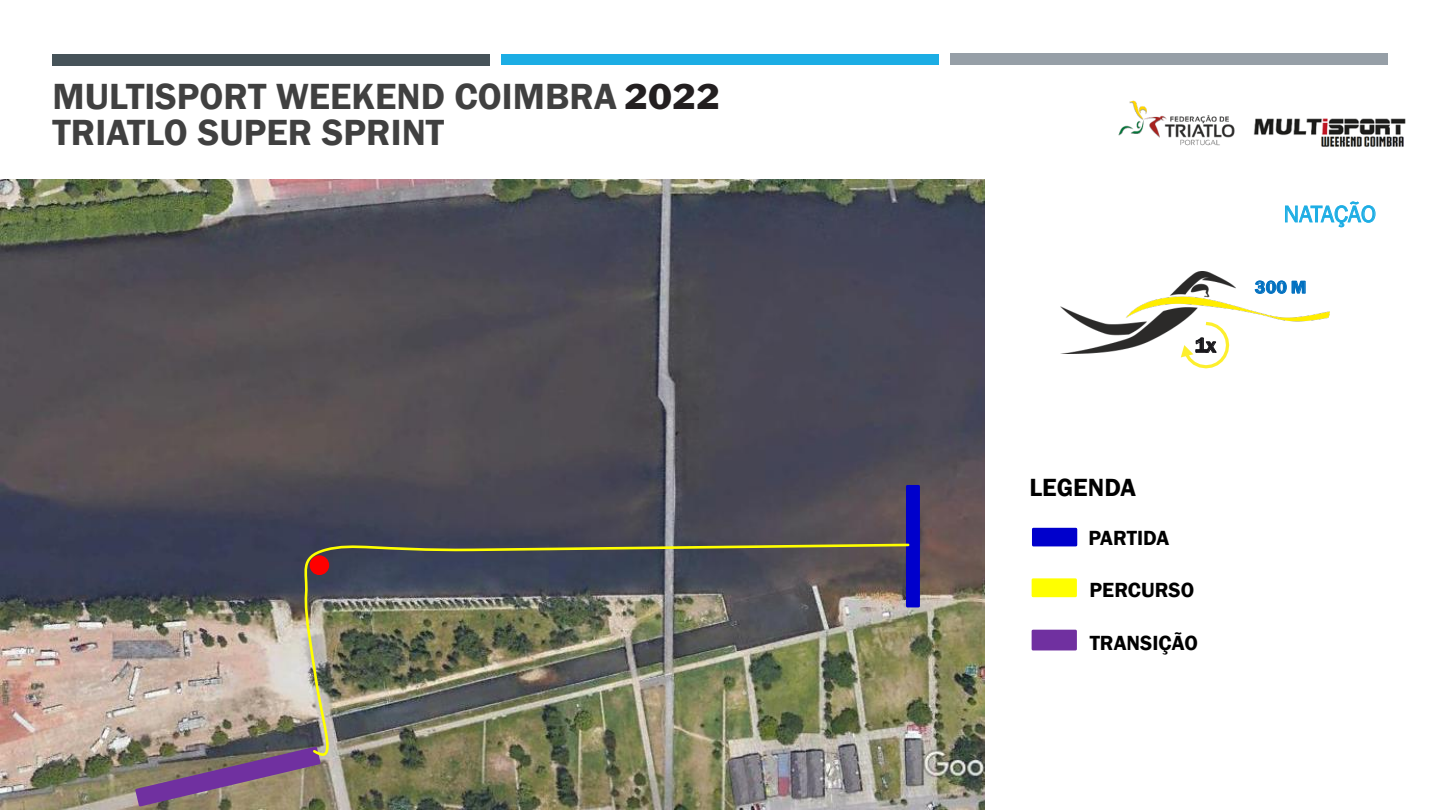
<style>
.page{position:relative;width:1440px;height:810px;background:#fff}
.page>*{position:absolute;margin:0;border:0;box-sizing:border-box;transform-origin:0 0}
.t1{font:600 37.5px/36px "Franklin Gothic";color:#404040}
.t2{font:33.15px "Franklin Gothic Std";color:#231f20}
.t3{font:600 25.5px "Franklin Gothic";color:#000}
.t4{font:24px "Franklin Gothic";letter-spacing:.005em;color:#1cade4}
.t5{font:600 21px "Franklin Gothic";color:#000}
.t6{font:600 21px "Franklin Gothic";color:#19181c}
.t7{font:600 18px "Franklin Gothic";color:#0070c0}
</style>
<div class="page">
<div style="left:53px;top:54px;width:437px;height:11px;background:#465359"></div>
<div style="left:950px;top:54px;width:437px;height:11px;background:#969fa7"></div>
<div style="left:501px;top:54px;width:437px;height:11px;background:#1cade4"></div>
<img style="left:1061px;top:272px;width:268px;height:82px">
<svg style="left:1285px;top:201px;width:91px;height:26px"></svg>
<div style="left:1033px;top:529px;width:43px;height:16px;background:#00c"></div>
<div style="left:1032px;top:528px;width:45px;height:18px;border:3px solid #00c"></div>
<div style="left:1033px;top:580px;width:43px;height:16px;background:#ff0"></div>
<div style="left:1032px;top:578px;width:45px;height:19px;border:3px solid #ff0"></div>
<div style="left:1033px;top:631px;width:43px;height:18px;background:#7030a0"></div>
<div style="left:1032px;top:630px;width:45px;height:20px;border:3px solid #7030a0"></div>
<svg style="left:1255px;top:280px;width:51px;height:14px"></svg>
<svg style="left:1181px;top:320px;width:50px;height:49px"></svg>
<img style="left:1px;top:180px;width:983px;height:630px">
<div style="left:907px;top:486px;width:12px;height:120px;background:#00c"></div>
<div style="left:906px;top:485px;width:14px;height:122px;border:3px solid #00c"></div>
<svg style="left:133px;top:745px;width:189px;height:63px;background:#7e6774"></svg>
<img style="left:1118px;top:100px;width:117px;height:46px">
<img style="left:1253px;top:118px;width:153px;height:29px">
<img style="left:295px;top:542px;width:616px;height:219px">
<p class="t2" style="left:624px;top:75px;width:97px">2022</p>
<p class="t1" style="left:53px;top:79px;width:663px">MULTISPORT WEEKEND COIMBRA 2021<br>TRIATLO SUPER SPRINT</p>
<p class="t6" style="left:1195px;top:332px;width:23px">1x</p>
<p class="t4" style="left:1284px;top:199px;width:94px">NATAÇÃO</p>
<p class="t7" style="left:1255px;top:276px;width:53px">300 M</p>
<p class="t3" style="left:1030px;top:472px;width:108px">LEGENDA</p>
<p class="t5" style="left:1088px;top:525px;width:82px">PARTIDA</p>
<p class="t5" style="left:1090px;top:577px;width:106px">PERCURSO</p>
<p class="t5" style="left:1090px;top:630px;width:110px">TRANSIÇÃO</p>
</div>
